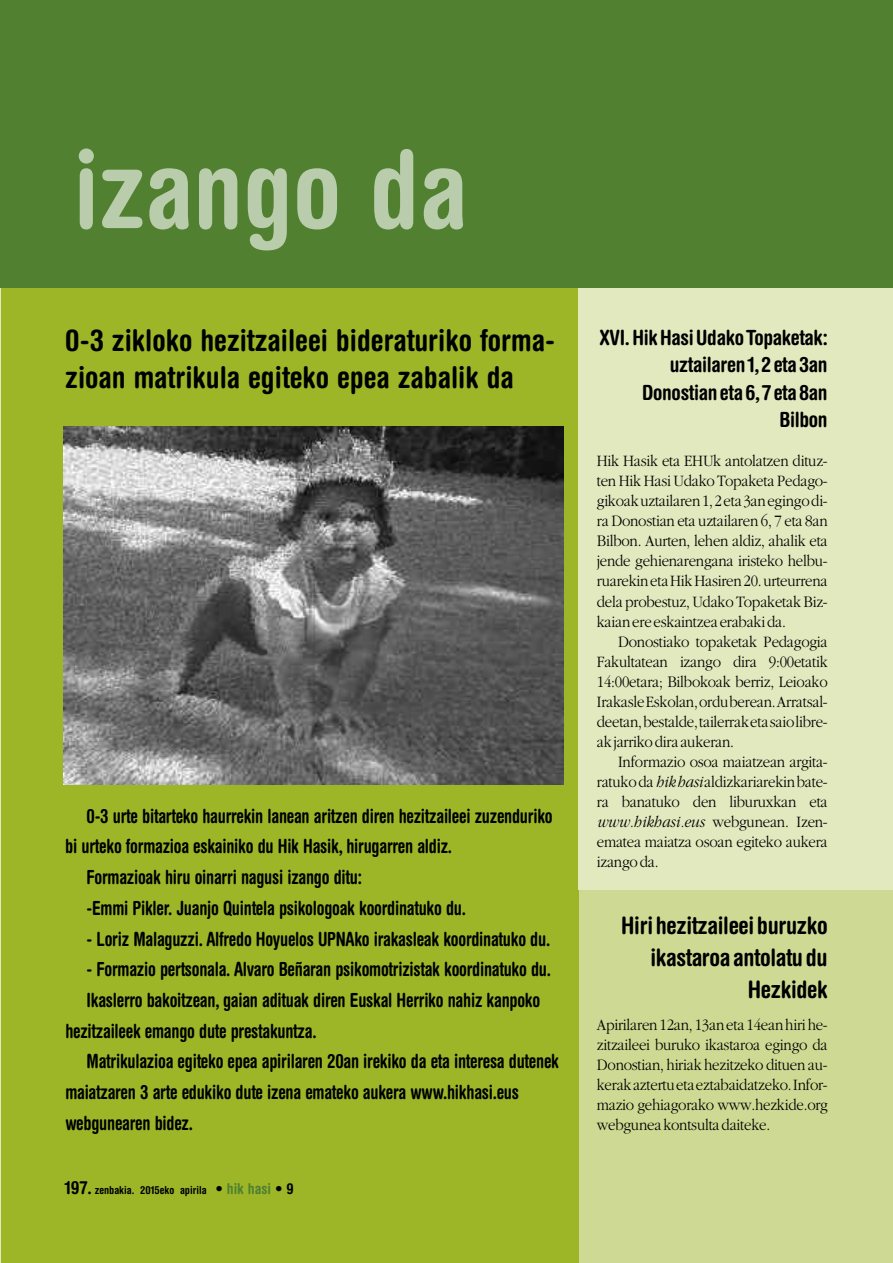
<style>
.page{position:relative;width:893px;height:1263px;background:#fff}
.page>*{position:absolute;margin:0;border:0;box-sizing:border-box;transform-origin:0 0}
.t1{font:700 condensed 108px "Helvetica Rounded";color:#b9ccac}
.t2{font:700 condensed 30px/36.9px "Helvetica Rounded";color:#000}
.t3{font:700 condensed 24px/32px "Helvetica Rounded";letter-spacing:-.015em;color:#000;text-align:right}
.t4{font:700 condensed 21px/27.6px "Helvetica Rounded";letter-spacing:-.015em;color:#000;text-align:right}
.t5{font:700 condensed 19.5px "Helvetica Rounded";letter-spacing:-.015em;color:#000;scale:.9 1}
.t6{font:300 16.5px/20.1px "Garamond";letter-spacing:-.015em;color:#000;text-align:justify;scale:.9 1}
.t7{font:700 condensed 11.1px "Helvetica Rounded";color:#000}
.s1{font-size:18px}
.s2{font-size:15px}
.s3{font-size:15px;color:#508030}
.s4{font-style:italic}
</style>
<div class="page">
<div style="left:579px;top:873px;width:314px;height:390px;background:#ceda93"></div>
<div style="left:1px;top:287px;width:577px;height:976px;background:#9db628"></div>
<hr style="left:0;top:287px;width:1px;height:976px;background:#e2e9be">
<div style="left:0;top:0;width:893px;height:288px;background:#508030"></div>
<div style="left:578px;top:288px;width:315px;height:602px;background:#e2e9be"></div>
<img style="left:64px;top:426px;width:499px;height:359px">
<h1 class="t1" style="left:73px;top:150px;width:396px">izango da</h1>
<h2 class="t2" style="left:65px;top:325px;width:491px">0-3 zikloko hezitzaileei bideraturiko forma&shy;zioan matrikula egiteko epea zabalik da</h2>
<p class="t5" style="left:87px;top:809px;width:519px">0-3 urte bitarteko haurrekin lanean aritzen diren hezitzaileei zuzenduriko</p>
<p class="t5" style="left:65px;top:839px;width:431px">bi urteko formazioa eskainiko du Hik Hasik, hirugarren aldiz.</p>
<p class="t5" style="left:87px;top:870px;width:307px">Formazioak hiru oinarri nagusi izango ditu:</p>
<p class="t5" style="left:87px;top:901px;width:423px">-Emmi Pikler. Juanjo Quintela psikologoak koordinatuko du.</p>
<p class="t5" style="left:87px;top:931px;width:517px">- Loriz Malaguzzi. Alfredo Hoyuelos UPNAko irakasleak koordinatuko du.</p>
<p class="t5" style="left:87px;top:962px;width:518px">- Formazio pertsonala. Alvaro Beñaran psikomotrizistak koordinatuko du.</p>
<p class="t5" style="left:87px;top:993px;width:506px">Ikaslerro bakoitzean, gaian adituak diren Euskal Herriko nahiz kanpoko</p>
<p class="t5" style="left:65px;top:1024px;width:281px">hezitzaileek emango dute prestakuntza.</p>
<p class="t5" style="left:87px;top:1054px;width:526px">Matrikulazioa egiteko epea apirilaren 20an irekiko da eta interesa dutenek</p>
<p class="t5" style="left:65px;top:1085px;width:505px">maiatzaren 3 arte edukiko dute izena emateko aukera www.hikhasi.eus</p>
<p class="t5" style="left:65px;top:1116px;width:143px">webgunearen bidez.</p>
<p class="t7" style="left:65px;top:1186px;width:230px"><span class="s1">197.</span> zenbakia. 2015eko apirila <span class="s2">•</span> <span class="s3">hik hasi</span> <span class="s2">• 9</span></p>
<p class="t4" style="left:599px;top:325px;width:230px">XVI.HikHasiUdakoTopaketak: uztailaren1,2eta3an<br>Donostianeta6,7 eta8an<br>Bilbon</p>
<p class="t6" style="left:597px;top:450px;width:258px">Hik Hasik eta EHUk antolatzen dituz&shy;ten Hik Hasi Udako Topaketa Pedago&shy;gikoakuztailaren1,2eta3anegingodi&shy;ra Donostian eta uztailaren 6, 7 eta 8an Bilbon. Aurten, lehen aldiz, ahalik eta jende gehienarengana iristeko helbu&shy;ruarekinetaHikHasiren20.urteurrena dela probestuz, Udako Topaketak Biz&shy;kaianere eskaintzea erabakida.</p>
<p class="t6" style="left:597px;top:631px;width:258px;text-indent:21px">Donostiako topaketak Pedagogia Fakultatean izango dira 9:00etatik 14:00etara; Bilbokoak berriz, Leioako IrakasleEskolan,orduberean.Arratsal&shy;deetan,bestalde,tailerraketasaiolibre&shy;akjarrikodira aukeran.</p>
<p class="t6" style="left:597px;top:751px;width:258px;text-indent:21px">Informazio osoa maiatzean argita&shy;ratukoda<span class="s4">hikhasi</span>aldizkariarekinbate&shy;ra banatuko den liburuxkan eta <span class="s4">www.hikhasi.eus</span> webgunean. Izen&shy;ematea maiatza osoan egiteko aukera izangoda.</p>
<h3 class="t3" style="left:621px;top:912px;width:208px">Hirihezitzaileeiburuzko ikastaroa antolatudu<br>Hezkidek</h3>
<p class="t6" style="left:597px;top:1015px;width:258px">Apirilaren12an, 13aneta 14eanhirihe&shy;zitzaileei buruko ikastaroa egingo da Donostian, hiriak hezitzeko dituen au&shy;kerakaztertuetaeztabaidatzeko.Infor&shy;mazio gehiagorako www.hezkide.org webguneakontsultadaiteke.</p>
</div>
